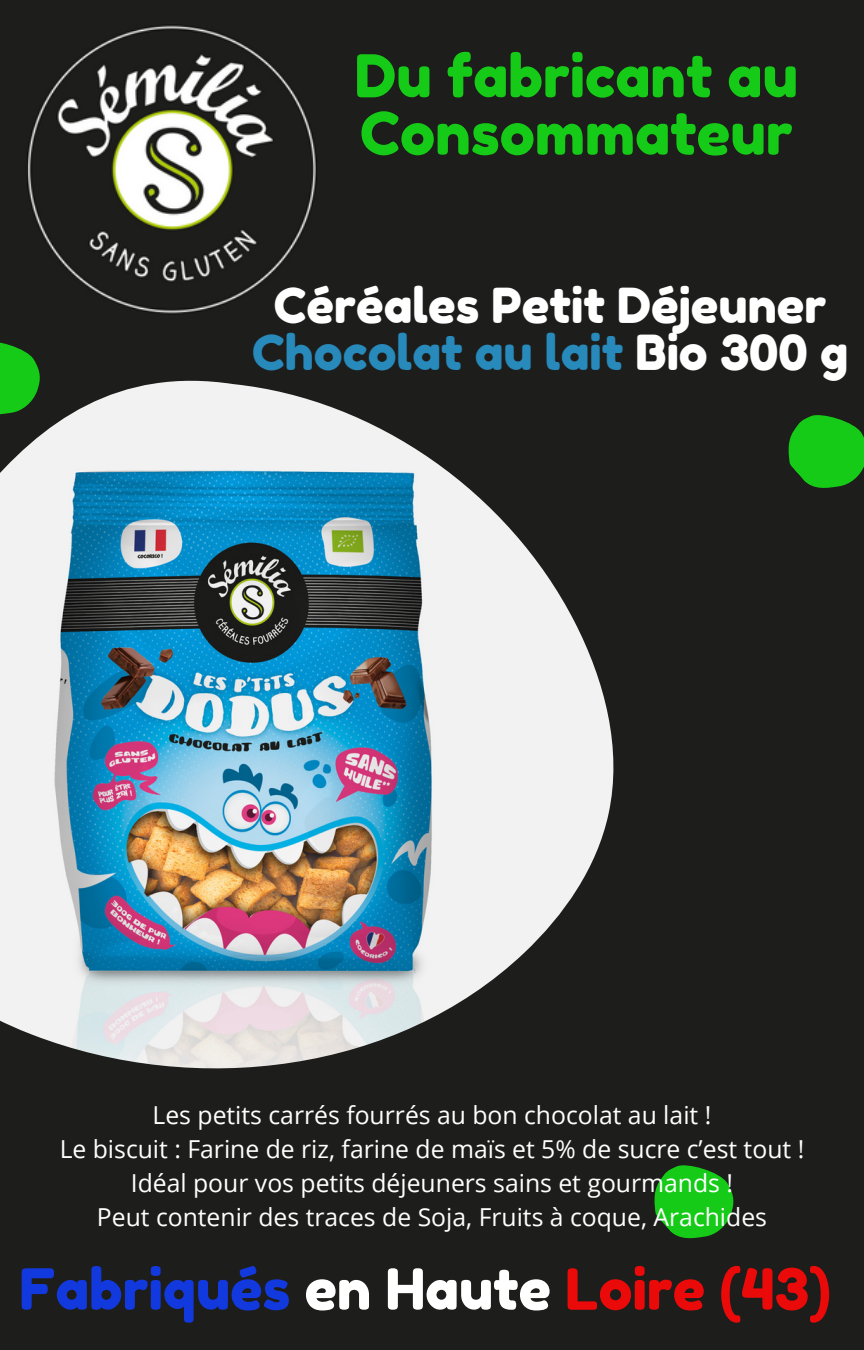
<style>
.page{position:relative;width:864px;height:1350px;background:#1d1d1b}
.page>*{position:absolute;margin:0;border:0;box-sizing:border-box;transform-origin:0 0}
.t1{font:58.95px/57.4px "Fredoka One";color:#15cb17}
.t2{font:56.7px "Fredoka One";color:#1239dd}
.t3{font:48.15px "Fredoka One";color:#fff}
.t4{font:48.15px "Fredoka One";color:#2889bb}
.t5{font:24.75px "Open Sans";color:#fff}
.s1{color:#fff}
.s2{color:#eb0a0a}
</style>
<div class="page">
<img style="left:0;top:380px;width:614px;height:689px">
<svg style="left:788px;top:415px;width:76px;height:73px"></svg>
<img style="left:27px;top:24px;width:290px;height:291px">
<svg style="left:0;top:342px;width:41px;height:76px"></svg>
<svg style="left:654px;top:1165px;width:80px;height:74px"></svg>
<p class="t1" style="left:355px;top:47px;width:445px">Du fabricant au<br>Consommateur</p>
<p class="t3" style="left:274px;top:276px;width:554px">Céréales Petit Déjeuner</p>
<p class="t4" style="left:252px;top:323px;width:598px">Chocolat au lait <span class="s1">Bio 300 g</span></p>
<p class="t5" style="left:153px;top:1098px;width:560px">Les petits carrés fourrés au bon chocolat au lait !</p>
<p class="t5" style="left:60px;top:1132px;width:746px">Le biscuit : Farine de riz, farine de maïs et 5% de sucre c’est tout !</p>
<p class="t5" style="left:131px;top:1165px;width:604px">Idéal pour vos petits déjeuners sains et gourmands !</p>
<p class="t5" style="left:97px;top:1199px;width:672px">Peut contenir des traces de Soja, Fruits à coque, Arachides</p>
<p class="t2" style="left:19px;top:1255px;width:813px">Fabriqués <span class="s1">en Haute</span> <span class="s2">Loire (43)</span></p>
</div>
